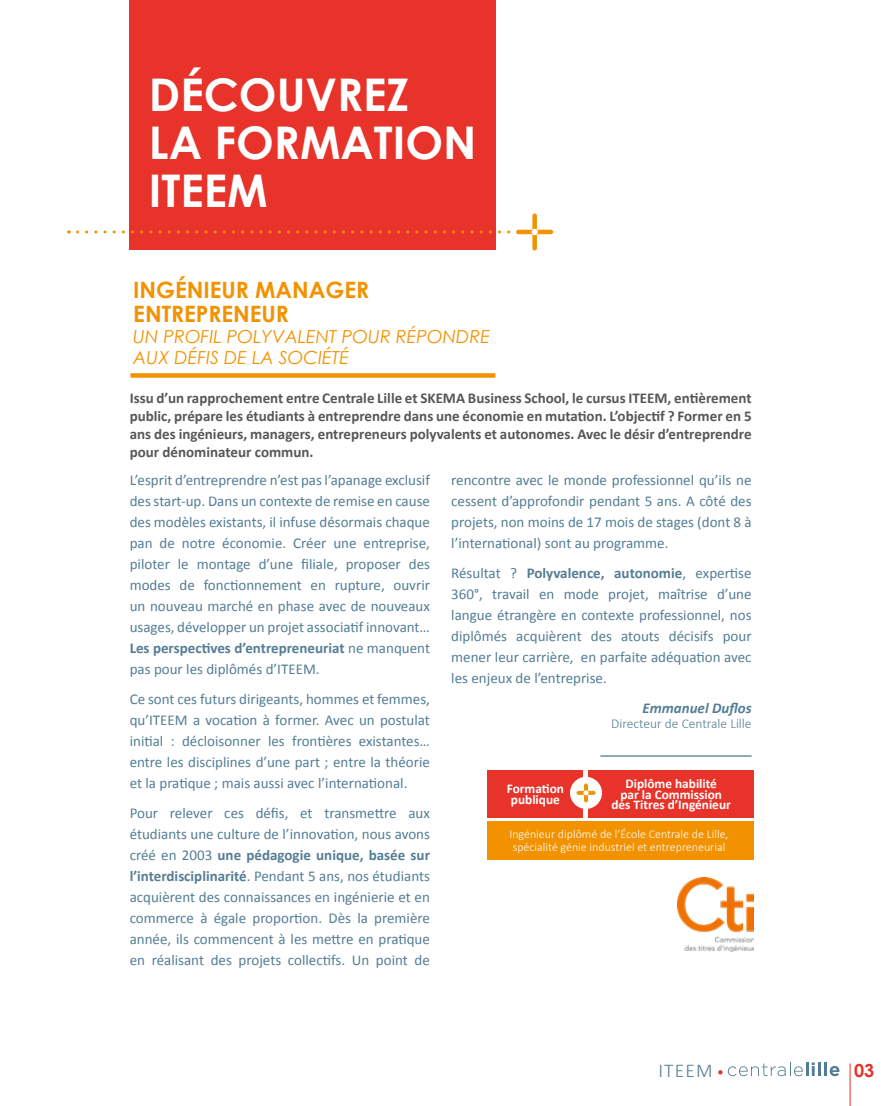
<style>
.page{position:relative;width:893px;height:1106px;background:#fff}
.page>*{position:absolute;margin:0;border:0;box-sizing:border-box;transform-origin:0 0}
.t1{font:700 45px/48px "Century Gothic";color:#fff}
.t2{font:700 22.5px/24px "Century Gothic";color:#f39200}
.t3{font:300 19.5px "Calibri";letter-spacing:.06em;color:#547d94}
.t4{font:italic 18px/21px "Century Gothic";color:#f39200}
.t5{font:700 18px "Century Gothic";color:#e7332a}
.t6{font:15px/21px "Calibri";color:#547d94;text-align:justify}
.t7{font:700 15px/18px "Calibri";color:#575756;text-align:justify}
.t8{font:italic 700 15px "Calibri";color:#547d94}
.t9{font:300 13.5px "Calibri";color:#547d94}
.t10{font:700 13.35px/10.6px "Calibri";color:#fff;text-align:center}
.t11{font:300 12px/13.4px "Calibri";color:#fff}
.s1{font-weight:700}
</style>
<div class="page">
<hr style="left:850px;top:1063px;width:1px;height:43px;background:#e7332a">
<svg style="left:728px;top:1062px;width:87px;height:14px"></svg>
<hr style="left:818px;top:1062px;width:3px;height:14px;background:#547d94">
<hr style="left:824px;top:1062px;width:3px;height:14px;background:#547d94">
<svg style="left:830px;top:1065px;width:9px;height:11px"></svg>
<svg style="left:718px;top:1070px;width:4px;height:4px"></svg>
<div style="left:129px;top:0;width:366px;height:250px;background:#e7332a"></div>
<svg style="left:77px;top:230px;width:441px;height:3px"></svg>
<div style="left:532px;top:216px;width:5px;height:32px;background:#f39200"></div>
<hr style="left:518px;top:230px;width:33px;height:4px;background:#f39200">
<svg style="left:531px;top:229px;width:7px;height:6px"></svg>
<div style="left:130px;top:373px;width:365px;height:5px;background:#f39200"></div>
<div style="left:487px;top:769px;width:96px;height:48px;background:#e7332a"></div>
<div style="left:588px;top:769px;width:166px;height:48px;background:#e7332a"></div>
<div style="left:570px;top:777px;width:32px;height:32px;background:#fff;border-radius:50%"></div>
<svg style="left:578px;top:791px;width:15px;height:4px"></svg>
<hr style="left:584px;top:785px;width:4px;height:15px;background:#f39200">
<svg style="left:583px;top:790px;width:6px;height:5px"></svg>
<hr style="left:600px;top:755px;width:152px;height:1px;background:#295270">
<div style="left:487px;top:821px;width:267px;height:38px;background:#f39200"></div>
<img style="left:677px;top:877px;width:77px;height:75px">
<h1 class="t1" style="left:149px;top:69px;width:329px">DÉCOUVREZ<br>LA FORMATION<br>ITEEM</h1>
<h2 class="t2" style="left:133px;top:276px;width:237px">INGÉNIEUR MANAGER<br>ENTREPRENEUR</h2>
<p class="t4" style="left:133px;top:325px;width:358px">UN PROFIL POLYVALENT POUR RÉPONDRE<br>AUX DÉFIS DE LA SOCIÉTÉ</p>
<p class="t7" style="left:130px;top:388px;width:623px">Issu d’un rapprochement entre Centrale Lille et SKEMA Business School, le cursus ITEEM, entièrement public, prépare les étudiants à entreprendre dans une économie en mutation. L’objectif ? Former en 5 ans des ingénieurs, managers, entrepreneurs polyvalents et autonomes. Avec le désir d’entreprendre pour dénominateur commun.</p>
<p class="t6" style="left:130px;top:468px;width:302px">L’esprit d’entreprendre n’est pas l’apanage exclusif des start-up. Dans un contexte de remise en cause des modèles existants, il infuse désormais chaque pan de notre économie. Créer une entreprise, piloter le montage d’une filiale, proposer des modes de fonctionnement en rupture, ouvrir un nouveau marché en phase avec de nouveaux usages, développer un projet associatif innovant… <span class="s1">Les perspectives d’entrepreneuriat</span> ne manquent pas pour les diplômés d’ITEEM.</p>
<p class="t6" style="left:130px;top:687px;width:302px">Ce sont ces futurs dirigeants, hommes et femmes, qu’ITEEM a vocation à former. Avec un postulat initial : décloisonner les frontières existantes… entre les disciplines d’une part ; entre la théorie et la pratique ; mais aussi avec l’international.</p>
<p class="t6" style="left:130px;top:801px;width:302px">Pour relever ces défis, et transmettre aux étudiants une culture de l’innovation, nous avons créé en 2003 <span class="s1">une pédagogie unique, basée sur l’interdisciplinarité</span>. Pendant 5 ans, nos étudiants acquièrent des connaissances en ingénierie et en commerce à égale proportion. Dès la première année, ils commencent à les mettre en pratique en réalisant des projets collectifs. Un point de</p>
<p class="t6" style="left:451px;top:468px;width:302px">rencontre avec le monde professionnel qu’ils ne cessent d’approfondir pendant 5 ans. A côté des projets, non moins de 17 mois de stages (dont 8 à l’international) sont au programme.</p>
<p class="t6" style="left:451px;top:561px;width:302px">Résultat ? <span class="s1">Polyvalence, autonomie</span>, expertise 360°, travail en mode projet, maîtrise d’une langue étrangère en contexte professionnel, nos diplômés acquièrent des atouts décisifs pour mener leur carrière, en parfaite adéquation avec les enjeux de l’entreprise.</p>
<p class="t8" style="left:642px;top:698px;width:111px">Emmanuel Duflos</p>
<p class="t9" style="left:611px;top:715px;width:142px">Directeur de Centrale Lille</p>
<p class="t10" style="left:507px;top:782px;width:59px">Formation publique</p>
<p class="t10" style="left:611px;top:777px;width:121px">Diplôme habilité<br>par la Commission des Titres d’Ingénieur</p>
<p class="t11" style="left:509px;top:827px;width:221px">Ingénieur diplômé de l’École Centrale de Lille, spécialité génie industriel et entrepreneurial</p>
<h3 class="t3" style="left:658px;top:1058px;width:56px">ITEEM</h3>
<p class="t5" style="left:854px;top:1056px;width:22px">03</p>
</div>
